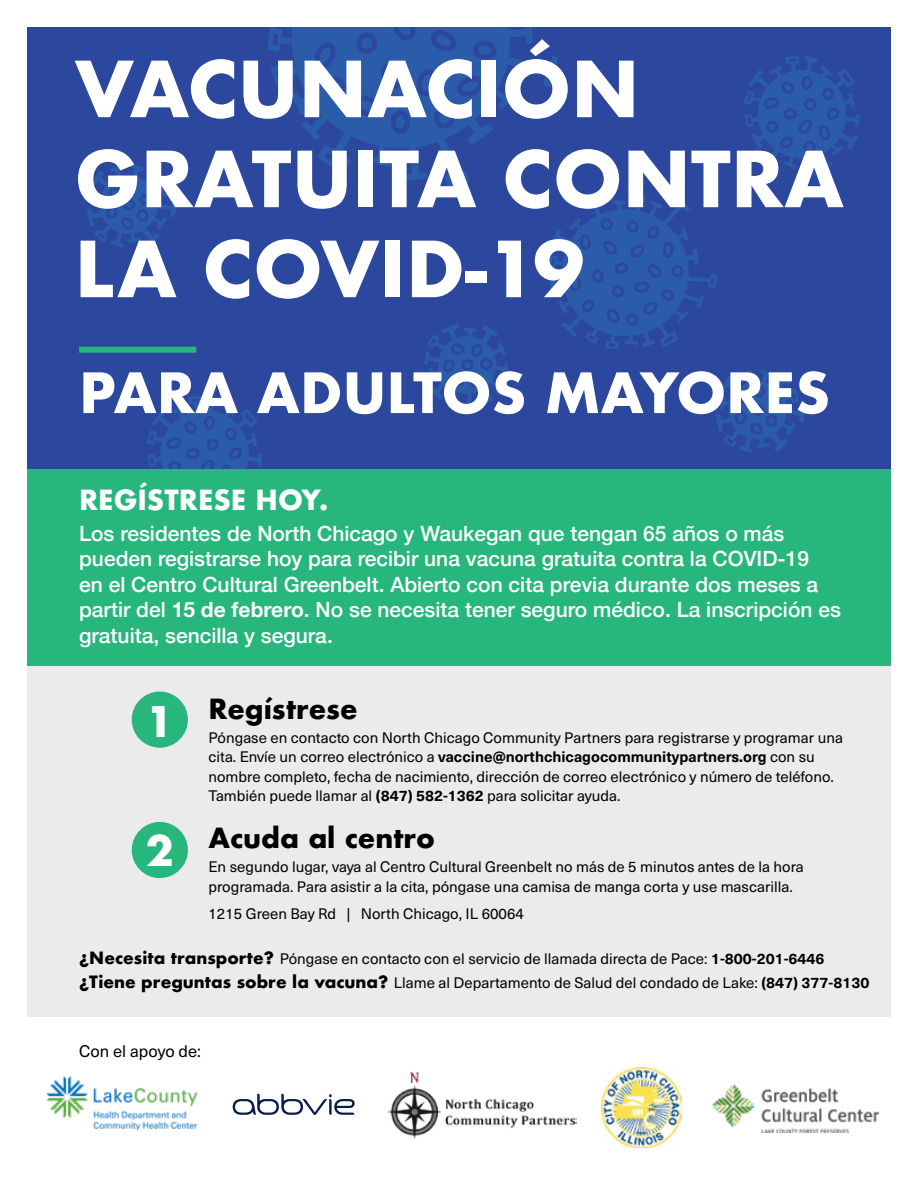
<style>
.page{position:relative;width:918px;height:1188px;background:#fff}
.page>*{position:absolute;margin:0;border:0;box-sizing:border-box;transform-origin:0 0}
.t1{font:700 75px/90px "Futura";color:#fff}
.t2{font:700 54px "Futura";color:#fff}
.t3{font:700 41.1px "Futura";color:#fff}
.t4{font:700 27px "Futura";color:#000}
.t5{font:700 27px "Futura";color:#fff}
.t6{font:500 21px/25.5px "Helvetica Neue";color:#fff}
.t7{font:16.5px "Neue Haas Unica Pro";color:#000}
.t8{font:15px/19.5px "Neue Haas Unica Pro";color:#000}
.s1{font-weight:700}
.s2{font-family:"Futura";font-weight:700;font-size:16.5px}
</style>
<div class="page">
<div style="left:27px;top:27px;width:864px;height:523px;background:#2c479e"></div>
<svg style="left:548px;top:191px;width:169px;height:158px"></svg>
<svg style="left:146px;top:396px;width:117px;height:74px"></svg>
<svg style="left:744px;top:56px;width:116px;height:121px"></svg>
<svg style="left:424px;top:324px;width:84px;height:88px"></svg>
<svg style="left:715px;top:370px;width:91px;height:83px"></svg>
<svg style="left:86px;top:164px;width:91px;height:83px"></svg>
<svg style="left:267px;top:27px;width:291px;height:161px"></svg>
<svg style="left:359px;top:100px;width:16px;height:11px"></svg>
<svg style="left:396px;top:115px;width:9px;height:14px"></svg>
<div style="left:27px;top:470px;width:864px;height:200px;background:#27b67c"></div>
<div style="left:27px;top:666px;width:864px;height:351px;background:#ebebeb"></div>
<div style="left:132px;top:692px;width:56px;height:56px;background:#27b67c;border-radius:50%"></div>
<div style="left:132px;top:822px;width:56px;height:56px;background:#27b67c;border-radius:50%"></div>
<img style="left:387px;top:1072px;width:189px;height:67px">
<img style="left:713px;top:1084px;width:165px;height:49px">
<img style="left:46px;top:1076px;width:152px;height:55px">
<img style="left:601px;top:1068px;width:80px;height:80px">
<svg style="left:233px;top:1094px;width:122px;height:21px"></svg>
<div style="left:79px;top:347px;width:117px;height:6px;background:#27b67c"></div>
<h1 class="t1" style="left:75px;top:44px;width:771px">VACUNACIÓN<br>GRATUITA CONTRA<br>LA COVID-19</h1>
<h2 class="t2" style="left:79px;top:354px;width:752px">PARA ADULTOS MAYORES</h2>
<h3 class="t5" style="left:79px;top:480px;width:251px">REGÍSTRESE HOY.</h3>
<p class="t6" style="left:79px;top:519px;width:763px">Los residentes de North Chicago y Waukegan que tengan 65 años o más pueden registrarse hoy para recibir una vacuna gratuita contra la COVID-19<br>en el Centro Cultural Greenbelt. Abierto con cita previa durante dos meses a partir del <span class="s1">15 de febrero</span>. No se necesita tener seguro médico. La inscripción es gratuita, sencilla y segura.</p>
<h3 class="t3" style="left:146px;top:692px;width:29px">1</h3>
<h3 class="t3" style="left:146px;top:821px;width:29px">2</h3>
<h3 class="t4" style="left:209px;top:689px;width:150px">Regístrese</h3>
<p class="t8" style="left:209px;top:728px;width:636px">Póngase en contacto con North Chicago Community Partners para registrarse y programar una cita. Envíe un correo electrónico a <span class="s1">vaccine@northchicagocommunitypartners.org</span> con su nombre completo, fecha de nacimiento, dirección de correo electrónico y número de teléfono.<br>También puede llamar al <span class="s1">(847) 582-1362</span> para solicitar ayuda.</p>
<h3 class="t4" style="left:209px;top:818px;width:228px">Acuda al centro</h3>
<p class="t8" style="left:209px;top:857px;width:597px">En segundo lugar, vaya al Centro Cultural Greenbelt no más de 5 minutos antes de la hora programada. Para asistir a la cita, póngase una camisa de manga corta y use mascarilla.</p>
<p class="t8" style="left:209px;top:904px;width:317px">1215 Green Bay Rd | North Chicago, IL 60064</p>
<p class="t8" style="left:79px;top:946px;width:792px;line-height:24px"><span class="s2">¿Necesita transporte?</span> Póngase en contacto con el servicio de llamada directa de Pace: <span class="s1">1-800-201-6446 </span><span class="s2">¿Tiene preguntas sobre la vacuna?</span> Llame al Departamento de Salud del condado de Lake: <span class="s1">(847) 377-8130</span></p>
<p class="t7" style="left:79px;top:1041px;width:123px">Con el apoyo de:</p>
</div>
